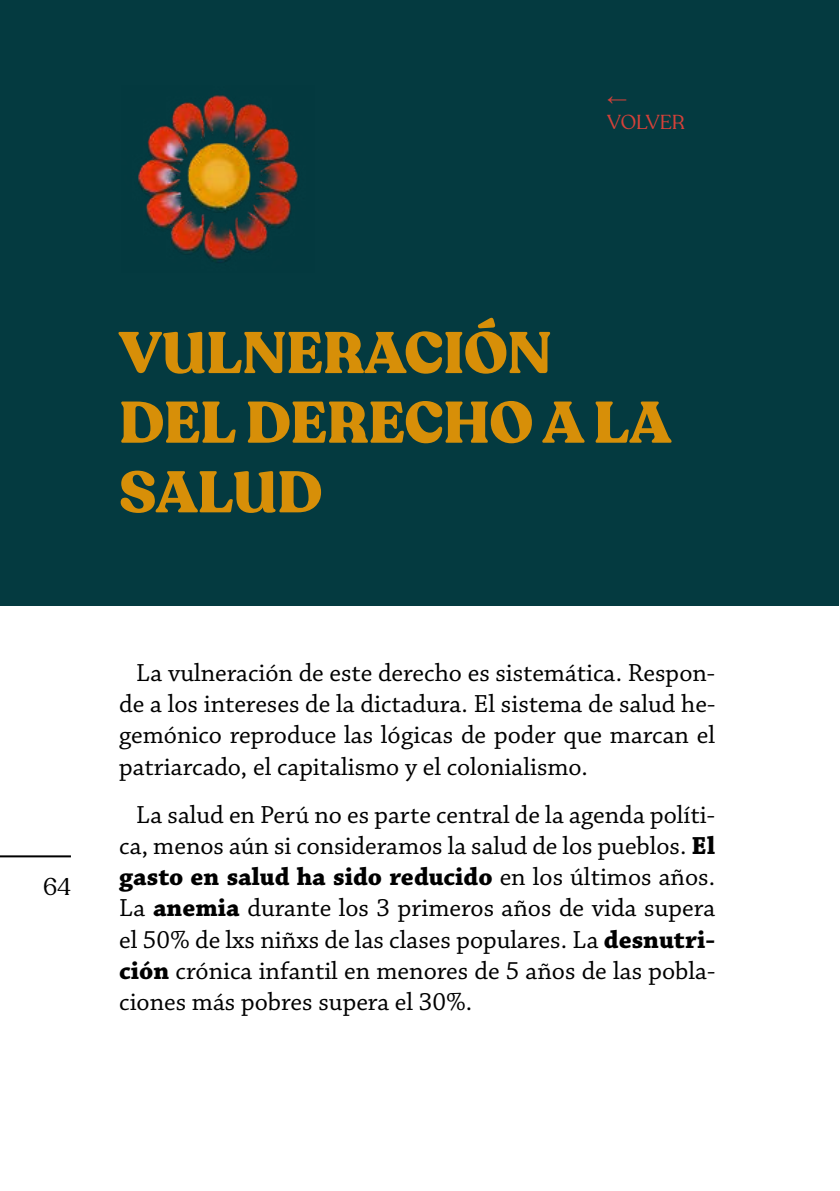
<style>
.page{position:relative;width:840px;height:1191px;background:#fff}
.page>*{position:absolute;margin:0;border:0;box-sizing:border-box;transform-origin:0 0}
.t1{font:900 58px/69.6px "Recoleta Alt";color:#d78f08}
.t2{font:26px/31.2px "Chaparral Pro";color:#000;text-align:justify}
.t3{font:24px "Recoleta Alt";color:#000}
.t4{font:20px "Recoleta Alt";color:#d64139}
.t5{font:italic 20px "Arial Narrow";color:#d64139}
.s1{font-weight:700}
</style>
<div class="page">
<hr style="left:0;top:855px;width:71px;height:2px;background:#000">
<div style="left:0;top:0;width:839px;height:606px;background:#043a40"></div>
<img style="left:138px;top:95px;width:161px;height:168px">
<p class="t5" style="left:607px;top:84px;width:21px">←</p>
<p class="t4" style="left:607px;top:110px;width:79px">VOLVER</p>
<h1 class="t1" style="left:119px;top:320px;width:553px">VULNERACIÓN<br>DEL DERECHO A LA<br>SALUD</h1>
<p class="t3" style="left:43px;top:871px;width:29px">64</p>
<p class="t2" style="left:119px;top:658px;width:597px;text-indent:17px">La vulneración de este derecho es sistemática. Respon&shy;de a los intereses de la dictadura. El sistema de salud he&shy;gemónico reproduce las lógicas de poder que marcan el patriarcado, el capitalismo y el colonialismo.</p>
<p class="t2" style="left:119px;top:800px;width:597px;text-indent:17px">La salud en Perú no es parte central de la agenda políti&shy;ca, menos aún si consideramos la salud de los pueblos. <span class="s1">El gasto en salud ha sido reducido</span> en los últimos años.<br>La <span class="s1">anemia</span> durante los 3 primeros años de vida supera el 50% de lxs niñxs de las clases populares. La <span class="s1">desnutri&shy;ción</span> crónica infantil en menores de 5 años de las pobla&shy;ciones más pobres supera el 30%.</p>
</div>
